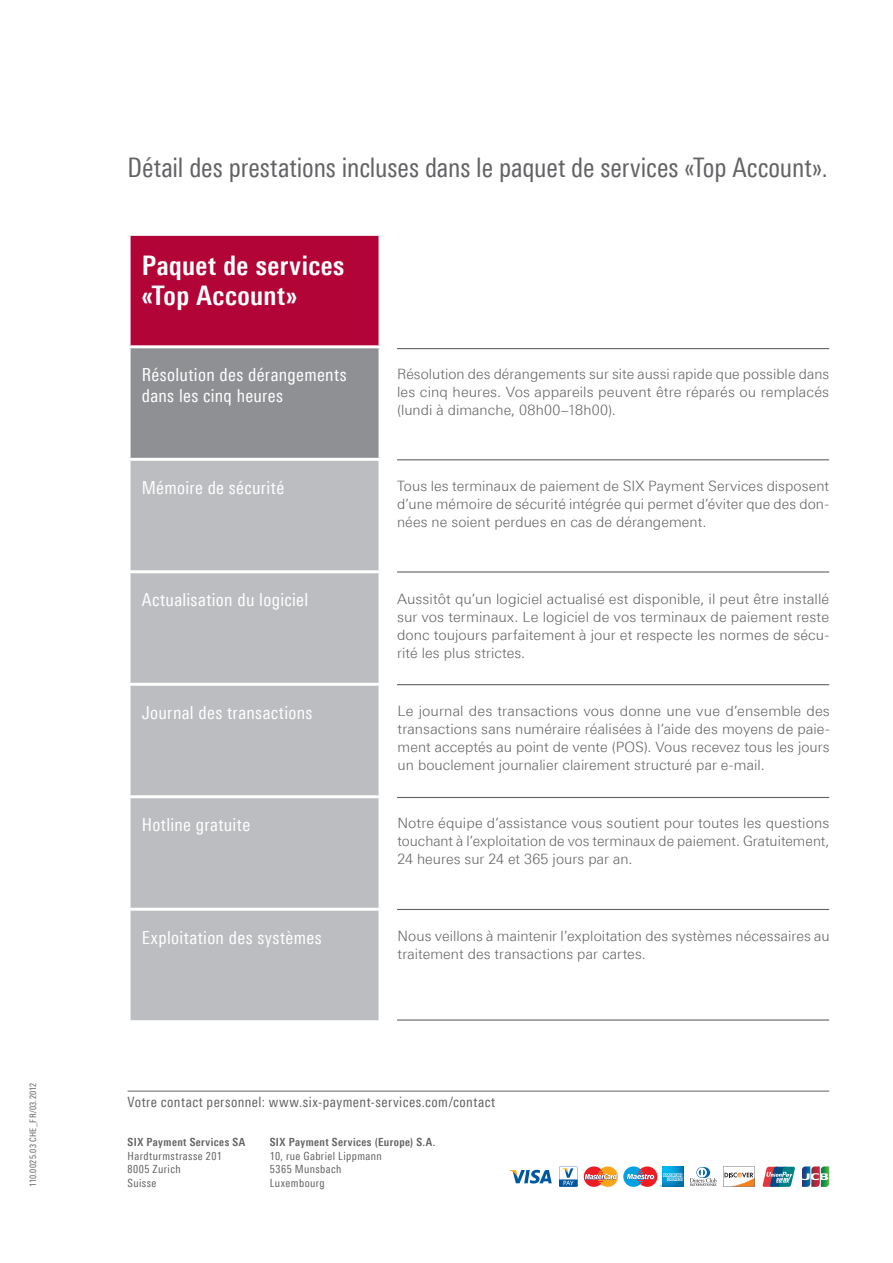
<style>
.page{position:relative;width:893px;height:1263px;background:#fff}
.page>*{position:absolute;margin:0;border:0;box-sizing:border-box;transform-origin:0 0}
.t1{font:27px "Linotype Univers 420 Cn";letter-spacing:-.005em;color:#636366}
.t2{font:700 27px/30px "Linotype Univers 620 Cn";letter-spacing:.02em;color:#fff}
.t3{font:18px/21px "Linotype Univers 420 Cn";letter-spacing:.015em;color:#fff}
.t4{font:300 14.25px/18px "Linotype Univers 330";letter-spacing:.005em;color:#636366;text-align:justify}
.t5{font:14.25px "Linotype Univers 420 Cn";letter-spacing:.035em;color:#636366}
.t6{font:11.25px/13.5px "Linotype Univers 420 Cn";letter-spacing:.04em;color:#636366}
.t7{font:700 11.25px "Linotype Univers 620 Cn";letter-spacing:.04em;color:#636366}
.t8{font:9px "Linotype Univers 420 Cn";letter-spacing:.03em;color:#636366}
</style>
<div class="page">
<div style="left:129px;top:234px;width:251px;height:113px;background:#b30437"></div>
<div style="left:129px;top:347px;width:251px;height:112px;background:#8e9093"></div>
<div style="left:131px;top:461px;width:248px;height:559px;background:#bcbdc0"></div>
<hr style="left:128px;top:233px;width:254px;height:3px;background:#fff">
<hr style="left:128px;top:236px;width:3px;height:109px;background:#fff">
<hr style="left:379px;top:236px;width:3px;height:109px;background:#fff">
<hr style="left:128px;top:345px;width:254px;height:3px;background:#fff">
<hr style="left:128px;top:348px;width:3px;height:110px;background:#fff">
<hr style="left:379px;top:348px;width:3px;height:110px;background:#fff">
<hr style="left:128px;top:458px;width:254px;height:3px;background:#fff">
<hr style="left:128px;top:570px;width:254px;height:3px;background:#fff">
<hr style="left:128px;top:683px;width:254px;height:3px;background:#fff">
<hr style="left:128px;top:795px;width:254px;height:3px;background:#fff">
<hr style="left:128px;top:908px;width:254px;height:3px;background:#fff">
<hr style="left:397px;top:348px;width:432px;height:1px;background:#636366">
<hr style="left:397px;top:459px;width:432px;height:1px;background:#636366">
<hr style="left:397px;top:571px;width:432px;height:1px;background:#636366">
<hr style="left:397px;top:684px;width:432px;height:1px;background:#636366">
<hr style="left:397px;top:797px;width:432px;height:1px;background:#636366">
<hr style="left:397px;top:909px;width:432px;height:1px;background:#636366">
<hr style="left:397px;top:1019px;width:432px;height:1px;background:#636366">
<svg style="left:762px;top:1167px;width:33px;height:20px"></svg>
<svg style="left:584px;top:1166px;width:34px;height:21px"></svg>
<svg style="left:509px;top:1170px;width:43px;height:13px"></svg>
<svg style="left:802px;top:1166px;width:27px;height:21px"></svg>
<svg style="left:623px;top:1166px;width:21px;height:21px"></svg>
<svg style="left:559px;top:1166px;width:19px;height:21px"></svg>
<svg style="left:723px;top:1166px;width:32px;height:21px"></svg>
<svg style="left:690px;top:1167px;width:27px;height:19px"></svg>
<svg style="left:626px;top:1166px;width:58px;height:21px"></svg>
<hr style="left:128px;top:1091px;width:701px;height:1px;background:#636366">
<p class="t8" style="left:28px;top:1187px;width:106px;rotate:-90deg">110.0025.03 CHE_FR/03.2012</p>
<h1 class="t1" style="left:128px;top:152px;width:702px">Détail des prestations incluses dans le paquet de services «Top Account».</h1>
<h1 class="t2" style="left:142px;top:250px;width:204px">Paquet de services «Top Account»</h1>
<p class="t3" style="left:142px;top:364px;width:206px">Résolution des dérangements dans les cinq heures</p>
<p class="t4" style="left:397px;top:364px;width:434px">Résolution des dérangements sur site aussi rapide que possible dans les cinq heures. Vos appareils peuvent être réparés ou remplacés (lundi à dimanche, 08h00–18h00).</p>
<p class="t3" style="left:142px;top:477px;width:144px">Mémoire de sécurité</p>
<p class="t4" style="left:397px;top:476px;width:434px">Tous les terminaux de paiement de SIX Payment Services disposent d’une mémoire de sécurité intégrée qui permet d’éviter que des don&shy;nées ne soient perdues en cas de dérangement.</p>
<p class="t3" style="left:142px;top:589px;width:168px">Actualisation du logiciel</p>
<p class="t4" style="left:397px;top:589px;width:434px">Aussitôt qu’un logiciel actualisé est disponible, il peut être installé sur vos terminaux. Le logiciel de vos terminaux de paiement reste donc toujours parfaitement à jour et respecte les normes de sécu&shy;rité les plus strictes.</p>
<p class="t3" style="left:142px;top:701px;width:172px">Journal des transactions</p>
<p class="t4" style="left:398px;top:701px;width:434px">Le journal des transactions vous donne une vue d’ensemble des transactions sans numéraire réalisées à l’aide des moyens de paie&shy;ment acceptés au point de vente (POS). Vous recevez tous les jours un bouclement journalier clairement structuré par e-mail.</p>
<p class="t3" style="left:142px;top:814px;width:110px">Hotline gratuite</p>
<p class="t4" style="left:397px;top:814px;width:434px">Notre équipe d’assistance vous soutient pour toutes les questions touchant à l’exploitation de vos terminaux de paiement. Gratuitement, 24 heures sur 24 et 365 jours par an.</p>
<p class="t3" style="left:142px;top:926px;width:181px">Exploitation des systèmes</p>
<p class="t4" style="left:398px;top:927px;width:434px">Nous veillons à maintenir l’exploitation des systèmes nécessaires au traitement des transactions par cartes.</p>
<p class="t5" style="left:128px;top:1093px;width:369px">Votre contact personnel: www.six-payment-services.com/contact</p>
<p class="t7" style="left:128px;top:1136px;width:119px">SIX Payment Services SA</p>
<p class="t6" style="left:128px;top:1149px;width:96px">Hardturmstrasse 201<br>8005 Zurich<br>Suisse</p>
<p class="t7" style="left:270px;top:1136px;width:167px">SIX Payment Services (Europe) S.A.</p>
<p class="t6" style="left:270px;top:1149px;width:113px">10, rue Gabriel Lippmann<br>5365 Munsbach<br>Luxembourg</p>
</div>
